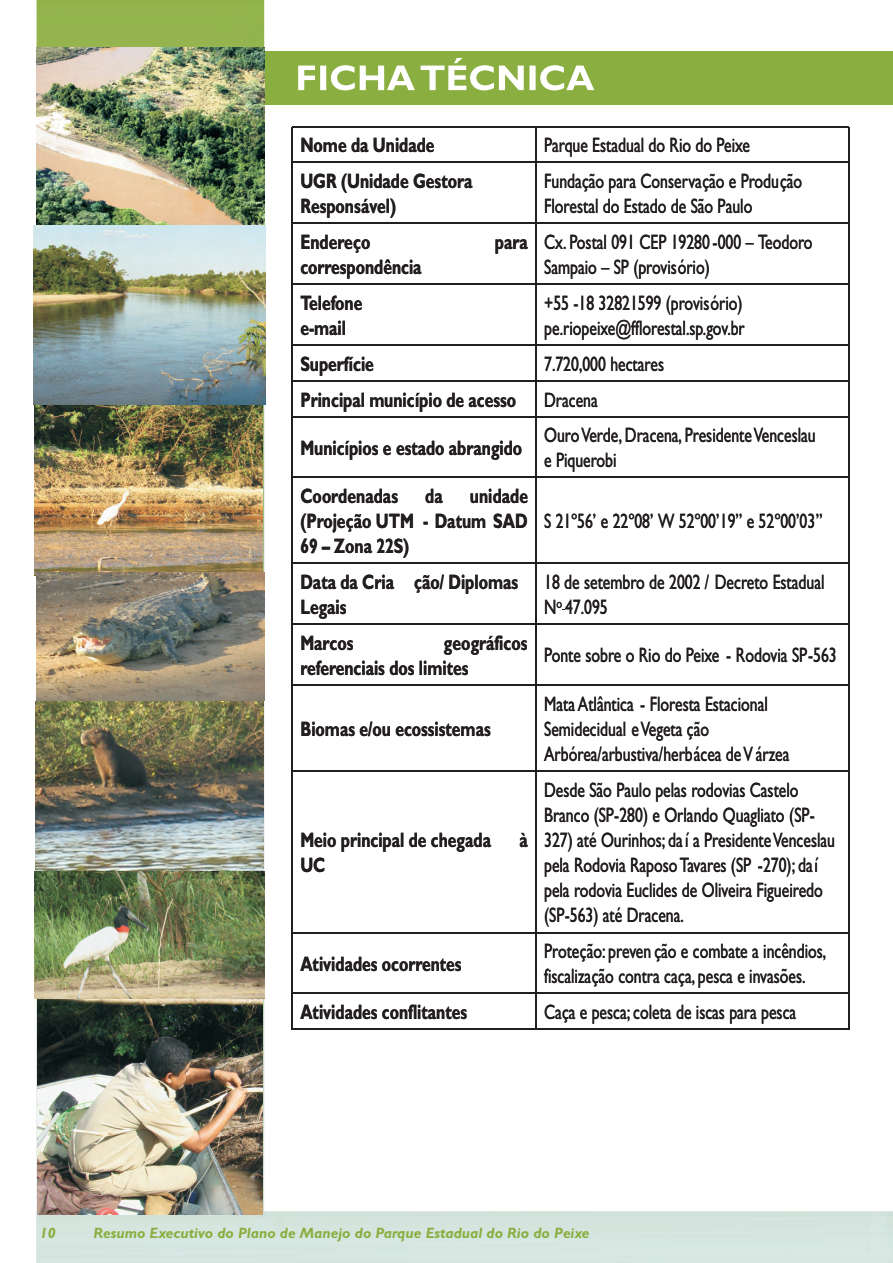
<style>
.page{position:relative;width:893px;height:1263px;background:#fff}
.page>*{position:absolute;margin:0;border:0;box-sizing:border-box;transform-origin:0 0}
.t1{font:20.85px/25.2px "Gill Sans";color:#231f20;scale:.75 1}
.t2{font:700 20.85px/25.2px "Gill Sans";color:#231f20;scale:.75 1}
.t3{font:italic 700 15px "Gill Sans";color:#8aae3f}
</style>
<div class="page">
<img style="left:36px;top:0;width:856px;height:1262px">
<svg style="left:298px;top:58px;width:296px;height:32px"></svg>
<img style="left:36px;top:48px;width:228px;height:178px">
<img style="left:37px;top:998px;width:226px;height:217px">
<hr style="left:292px;top:126px;width:557px;height:1px;background:#231f20">
<hr style="left:292px;top:1028px;width:557px;height:2px;background:#231f20">
<hr style="left:291px;top:127px;width:2px;height:902px;background:#231f20">
<hr style="left:848px;top:127px;width:1px;height:902px;background:#231f20">
<hr style="left:292px;top:162px;width:557px;height:1px;background:#231f20">
<hr style="left:535px;top:127px;width:2px;height:902px;background:#231f20">
<hr style="left:292px;top:222px;width:557px;height:2px;background:#231f20">
<hr style="left:292px;top:284px;width:557px;height:1px;background:#231f20">
<hr style="left:292px;top:344px;width:557px;height:2px;background:#231f20">
<hr style="left:292px;top:380px;width:557px;height:1px;background:#231f20">
<hr style="left:292px;top:416px;width:557px;height:1px;background:#231f20">
<hr style="left:292px;top:477px;width:557px;height:1px;background:#231f20">
<hr style="left:292px;top:563px;width:557px;height:1px;background:#231f20">
<hr style="left:292px;top:623px;width:557px;height:2px;background:#231f20">
<hr style="left:292px;top:685px;width:557px;height:1px;background:#231f20">
<hr style="left:292px;top:771px;width:557px;height:1px;background:#231f20">
<hr style="left:292px;top:932px;width:557px;height:1px;background:#231f20">
<hr style="left:292px;top:993px;width:557px;height:1px;background:#231f20">
<img style="left:35px;top:572px;width:230px;height:299px">
<img style="left:34px;top:226px;width:231px;height:179px">
<img style="left:35px;top:406px;width:228px;height:170px">
<img style="left:35px;top:871px;width:230px;height:127px">
<p class="t2" style="left:300px;top:135px;width:180px">Nome da Unidade</p>
<p class="t1" style="left:544px;top:135px;width:276px">Parque Estadual do Rio do Peixe</p>
<p class="t2" style="left:300px;top:170px;width:231px">UGR (Unidade Gestora<br>Responsável)</p>
<p class="t2" style="left:300px;top:232px;width:95px">Endereço</p>
<p class="t2" style="left:495px;top:232px;width:45px">para</p>
<p class="t2" style="left:300px;top:256px;width:163px">correspondência</p>
<p class="t2" style="left:300px;top:292px;width:84px">Telefone e-mail</p>
<p class="t1" style="left:544px;top:170px;width:346px">Fundação para Conservação e Produção<br>Florestal do Estado de São Paulo</p>
<p class="t1" style="left:544px;top:232px;width:359px;line-height:24.8px">Cx. Postal 091 CEP 19280 -000 – Teodoro<br>Sampaio – SP (provisório)</p>
<p class="t1" style="left:544px;top:292px;width:269px">+55 -18 32821599 (provisório) pe.riopeixe@fflorestal.sp.gov.br</p>
<p class="t2" style="left:300px;top:353px;width:100px">Superfície</p>
<p class="t1" style="left:544px;top:353px;width:161px">7.720,000 hectares</p>
<p class="t2" style="left:300px;top:389px;width:289px">Principal município de acesso</p>
<p class="t1" style="left:544px;top:389px;width:73px">Dracena</p>
<p class="t2" style="left:300px;top:437px;width:297px">Municípios e estado abrangido</p>
<p class="t2" style="left:300px;top:486px;width:305px;text-align:justify;text-indent:170px">unidade (Projeção UTM - Datum SAD 69 – Zona 22S)</p>
<p class="t2" style="left:300px;top:486px;width:132px">Coordenadas</p>
<p class="t2" style="left:425px;top:486px;width:25px">da</p>
<p class="t2" style="left:300px;top:572px;width:292px">Data da Cria ção/ Diplomas<br>Legais</p>
<p class="t2" style="left:300px;top:633px;width:304px;text-indent:144px">geográficos referenciais dos limites</p>
<p class="t2" style="left:300px;top:633px;width:72px">Marcos</p>
<p class="t2" style="left:300px;top:718px;width:255px">Biomas e/ou ecossistemas</p>
<p class="t2" style="left:300px;top:829px;width:256px">Meio principal de chegada</p>
<p class="t2" style="left:519px;top:829px;width:13px">à</p>
<p class="t2" style="left:300px;top:855px;width:35px">UC</p>
<p class="t2" style="left:300px;top:953px;width:217px">Atividades ocorrentes</p>
<p class="t1" style="left:544px;top:425px;width:364px">Ouro Verde, Dracena, Presidente Venceslau e Piquerobi</p>
<p class="t1" style="left:544px;top:511px;width:373px">S 21º56’ e 22º08’ W 52º00’19” e 52º00’03”</p>
<p class="t1" style="left:544px;top:572px;width:375px">18 de setembro de 2002 / Decreto Estadual<br>N<sup>o</sup> 47.095</p>
<p class="t1" style="left:544px;top:645px;width:392px">Ponte sobre o Rio do Peixe - Rodovia SP-563</p>
<p class="t1" style="left:544px;top:693px;width:329px">Mata Atlântica - Floresta Estacional<br>Semidecidual e Vegeta ção<br>Arbórea/arbustiva/herbácea de V árzea</p>
<p class="t1" style="left:544px;top:780px;width:389px">Desde São Paulo pelas rodovias Castelo Branco (SP-280) e Orlando Quagliato (SP-327) até Ourinhos; da í a Presidente Venceslau pela Rodovia Raposo Tavares (SP -270); daí pela rodovia Euclides de Oliveira Figueiredo (SP-563) até Dracena.</p>
<p class="t1" style="left:544px;top:941px;width:378px;line-height:24.8px">Proteção: preven ção e combate a incêndios, fiscalização contra caça, pesca e invasões.</p>
<p class="t2" style="left:300px;top:1002px;width:224px">Atividades conflitantes</p>
<p class="t1" style="left:544px;top:1002px;width:338px">Caça e pesca; coleta de iscas para pesca</p>
<p class="t3" style="left:40px;top:1227px;width:17px">10</p>
<p class="t3" style="left:93px;top:1227px;width:498px">Resumo Executivo do Plano de Manejo do Parque Estadual do Rio do Peixe</p>
</div>
